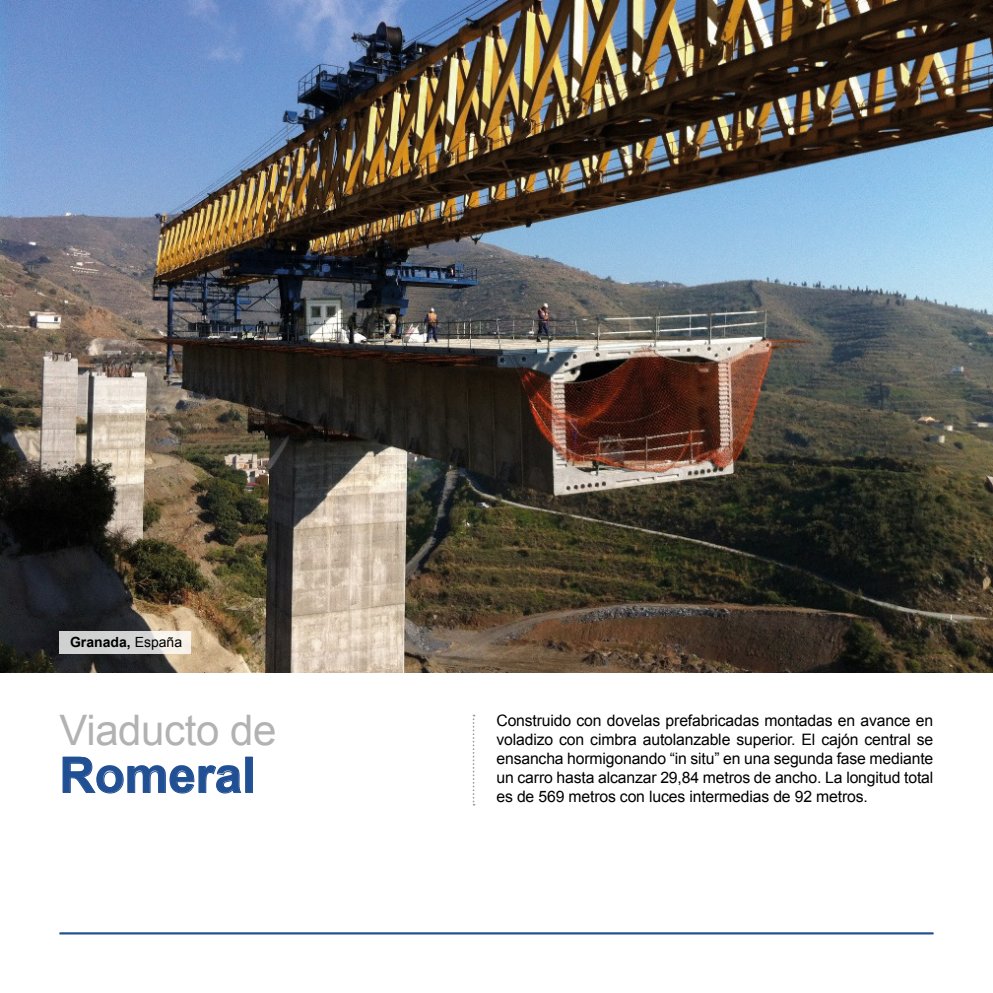
<style>
.page{position:relative;width:993px;height:993px;background:#fff}
.page>*{position:absolute;margin:0;border:0;box-sizing:border-box;transform-origin:0 0}
.t1{font:700 49px "Arial";color:#214f94}
.t2{font:42px "Arial";letter-spacing:-.01em;color:#b2b2b2}
.t3{font:15.75px/18.9px "Arial";letter-spacing:-.01em;color:#000;text-align:justify}
.t4{font:700 14px "Arial";color:#000}
.s1{font-weight:400}
</style>
<div class="page">
<img style="left:1px;top:0;width:991px;height:672px">
<hr style="left:60px;top:932px;width:873px;height:1px;background:#214f94">
<svg style="left:62px;top:756px;width:179px;height:37px"></svg>
<svg style="left:60px;top:630px;width:130px;height:23px;background:#d5d4d2"></svg>
<svg style="left:472px;top:714px;width:2px;height:91px"></svg>
<p class="t4" style="left:70px;top:633px;width:114px">Granada, <span class="s1">España</span></p>
<p class="t2" style="left:60px;top:702px;width:218px">Viaducto de</p>
<p class="t1" style="left:60px;top:742px;width:198px">Romeral</p>
<p class="t3" style="left:496px;top:711px;width:438px">Construido con dovelas prefabricadas montadas en avance en voladizo con cimbra autolanzable superior. El cajón central se ensancha hormigonando “in situ” en una segunda fase mediante un carro hasta alcanzar 29,84 metros de ancho. La longitud total es de 569 metros con luces intermedias de 92 metros.</p>
</div>
